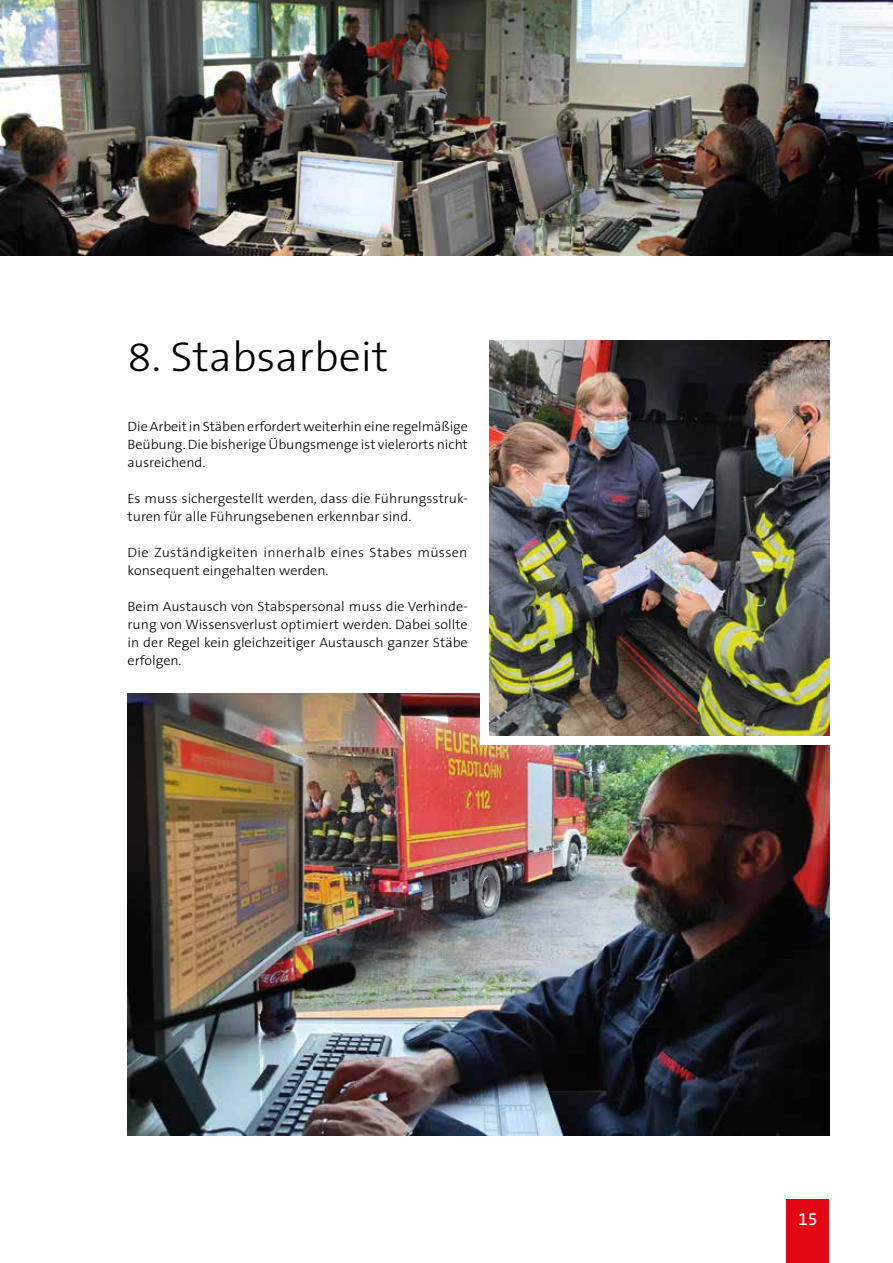
<style>
.page{position:relative;width:893px;height:1263px;background:#fff}
.page>*{position:absolute;margin:0;border:0;box-sizing:border-box;transform-origin:0 0}
.t1{font:300 42px "The Sans B W3";color:#000;scale:1.05 1}
.t2{font:18px "The Sans B W5 Plain";color:#fff}
.t3{font:300 13.5px/18px "The Sans B W3";color:#000;text-align:justify;scale:1.05 1}
.t4{font:300 13.5px/18px "The Sans B W3";letter-spacing:.025em;color:#000;scale:1.05 1}
</style>
<div class="page">
<img style="left:0;top:0;width:893px;height:255px">
<img style="left:128px;top:693px;width:701px;height:442px">
<div style="left:480px;top:625px;width:358px;height:119px;background:#fff"></div>
<img style="left:489px;top:340px;width:340px;height:396px">
<div style="left:787px;top:1199px;width:42px;height:64px;background:#e30613"></div>
<h1 class="t1" style="left:128px;top:330px;width:250px">8. Stabsarbeit</h1>
<p class="t3" style="left:128px;top:417px;width:326px">Die Arbeit in Stäben erfordert weiterhin eine regelmäßige Beübung. Die bisherige Übungsmenge ist vielerorts nicht ausreichend.</p>
<p class="t3" style="left:128px;top:489px;width:325px">Es muss sichergestellt werden, dass die Führungsstruk&shy;turen für alle Führungsebenen erkennbar sind.</p>
<p class="t4" style="left:128px;top:543px;width:325px">Die Zuständigkeiten innerhalb eines Stabes müssen konsequent eingehalten werden.</p>
<p class="t3" style="left:128px;top:597px;width:325px">Beim Austausch von Stabspersonal muss die Verhinde&shy;rung von Wissensverlust optimiert werden. Dabei sollte in der Regel kein gleichzeitiger Austausch ganzer Stäbe erfolgen.</p>
<h2 class="t2" style="left:798px;top:1207px;width:21px">15</h2>
</div>
